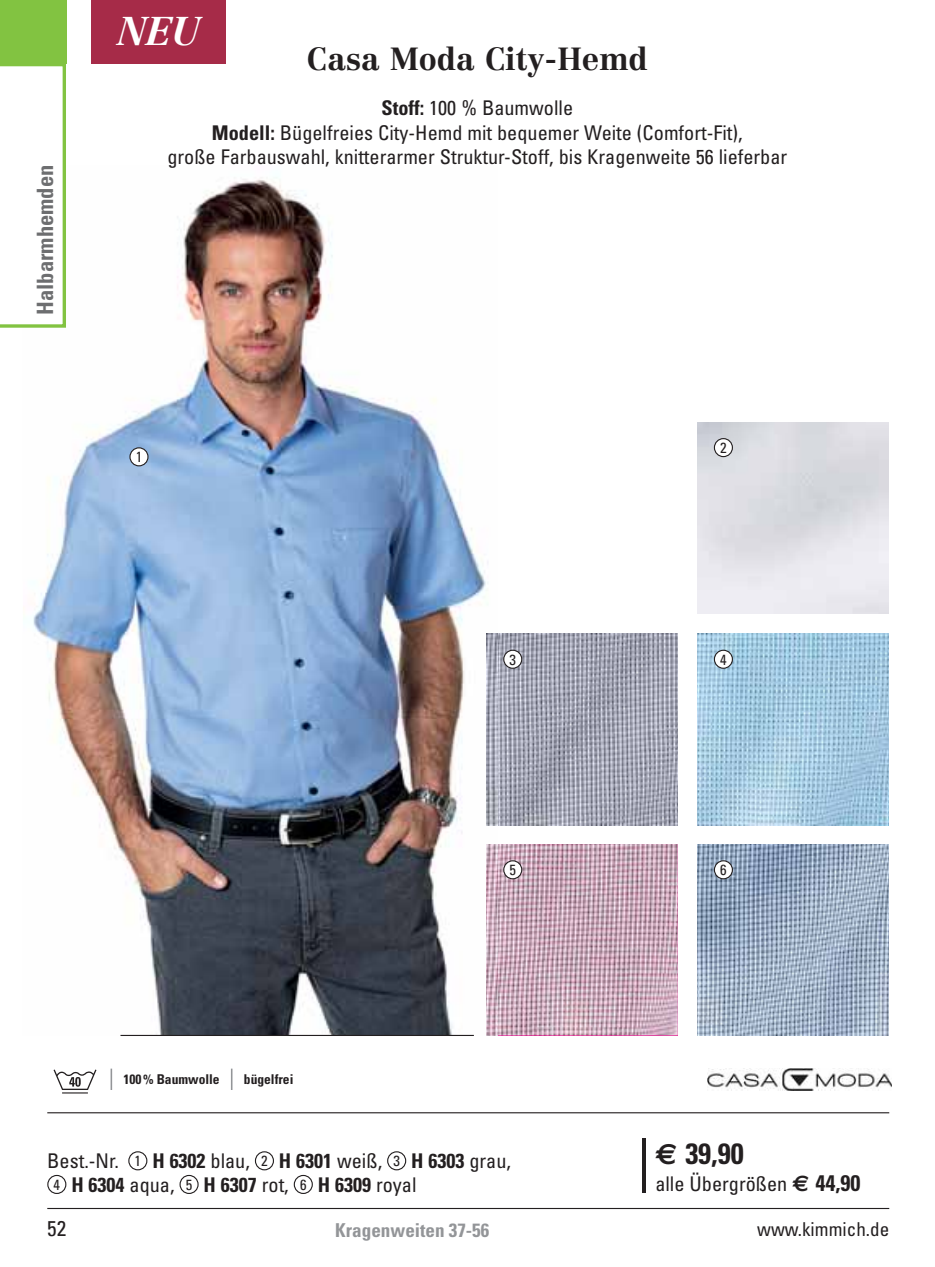
<style>
.page{position:relative;width:935px;height:1267px;background:#fff}
.page>*{position:absolute;margin:0;border:0;box-sizing:border-box;transform-origin:0 0}
.t1{font:italic 700 39.38px "Centennial LT Std";color:#fff}
.t2{font:700 31.5px "Centennial LT Std";color:#231f20}
.t3{font:700 condensed 29.25px "Univers";color:#231f20}
.t4{font:700 condensed 22.5px "Univers";color:#6d6e70}
.t5{font:condensed 21.38px "Univers";color:#231f20}
.t6{font:condensed 20.25px/24.8px "Univers";color:#231f20}
.t7{font:700 condensed 19.12px "Univers";color:#939598}
.t8{font:condensed 19.12px "Univers";color:#231f20}
.t9{font:condensed 14.62px "Univers";color:#231f20}
.t10{font:700 condensed 13.5px "Univers";color:#231f20}
.s1{font-weight:700}
.s2{font-family:"Euro Sans";font-stretch:normal}
.s3{font-family:"Euro Sans";font-weight:700;font-stretch:normal;font-size:22.5px}
.s4{font-weight:700;font-size:22.5px}
.s5{font-size:14.62px}
</style>
<div class="page">
<img style="left:697px;top:422px;width:191px;height:191px">
<img style="left:697px;top:634px;width:191px;height:191px">
<img style="left:498px;top:634px;width:180px;height:191px">
<img style="left:697px;top:844px;width:191px;height:191px">
<img style="left:498px;top:844px;width:180px;height:191px">
<img style="left:33px;top:177px;width:465px;height:858px">
<img style="left:486px;top:844px;width:12px;height:191px">
<hr style="left:47px;top:1208px;width:842px;height:1px;background:#231f20">
<hr style="left:47px;top:1112px;width:842px;height:1px;background:#231f20">
<div style="left:128px;top:1151px;width:19px;height:19px;border:1px solid #231f20;border-radius:50%"></div>
<div style="left:255px;top:1151px;width:19px;height:19px;border:1px solid #231f20;border-radius:50%"></div>
<div style="left:387px;top:1151px;width:19px;height:19px;border:1px solid #231f20;border-radius:50%"></div>
<div style="left:47px;top:1174px;width:19px;height:20px;border:1px solid #231f20;border-radius:50%"></div>
<div style="left:180px;top:1174px;width:19px;height:20px;border:1px solid #231f20;border-radius:50%"></div>
<div style="left:294px;top:1174px;width:19px;height:20px;border:1px solid #231f20;border-radius:50%"></div>
<svg style="left:231px;top:1068px;width:1px;height:22px"></svg>
<svg style="left:111px;top:1068px;width:1px;height:22px"></svg>
<div style="left:130px;top:448px;width:18px;height:18px;background:#fff;border-radius:50%"></div>
<div style="left:129px;top:447px;width:20px;height:19px;border:1px solid #231f20;border-radius:50%"></div>
<hr style="left:643px;top:1138px;width:3px;height:54px;background:#231f20">
<div style="left:714px;top:438px;width:18px;height:18px;background:#fff;border-radius:50%"></div>
<div style="left:714px;top:438px;width:19px;height:19px;border:1px solid #231f20;border-radius:50%"></div>
<div style="left:714px;top:650px;width:18px;height:18px;background:#fff;border-radius:50%"></div>
<div style="left:714px;top:649px;width:19px;height:20px;border:1px solid #231f20;border-radius:50%"></div>
<div style="left:504px;top:650px;width:18px;height:18px;background:#fff;border-radius:50%"></div>
<div style="left:503px;top:649px;width:19px;height:20px;border:1px solid #231f20;border-radius:50%"></div>
<div style="left:714px;top:861px;width:18px;height:18px;background:#fff;border-radius:50%"></div>
<div style="left:714px;top:860px;width:19px;height:19px;border:1px solid #231f20;border-radius:50%"></div>
<div style="left:504px;top:861px;width:18px;height:18px;background:#fff;border-radius:50%"></div>
<div style="left:503px;top:860px;width:19px;height:19px;border:1px solid #231f20;border-radius:50%"></div>
<hr style="left:120px;top:1035px;width:354px;height:1px;background:#231f20">
<img style="left:708px;top:1068px;width:184px;height:22px">
<div style="left:91px;top:0;width:134px;height:63px;background:#a62b48"></div>
<svg style="left:54px;top:1069px;width:42px;height:24px"></svg>
<svg style="left:0;top:63px;width:66px;height:265px"></svg>
<div style="left:0;top:0;width:66px;height:63px;background:#82c341"></div>
<p class="t4" style="left:37px;top:315px;width:151px;rotate:-90deg">Halbarmhemden</p>
<h1 class="t1" style="left:118px;top:8px;width:83px">NEU</h1>
<h2 class="t2" style="left:307px;top:40px;width:342px">Casa Moda City-Hemd</h2>
<p class="t6" style="left:167px;top:97px;width:621px;text-align:center"><span class="s1">Stoff:</span> 100 % Baumwolle<br><span class="s1">Modell:</span> Bügelfreies City-Hemd mit bequemer Weite (Comfort-Fit),<br>große Farbauswahl, knitterarmer Struktur-Stoff, bis Kragenweite 56 lieferbar</p>
<p class="t9" style="left:136px;top:451px;width:8px">1</p>
<p class="t9" style="left:720px;top:442px;width:8px">2</p>
<p class="t9" style="left:509px;top:654px;width:8px">3</p>
<p class="t9" style="left:720px;top:654px;width:8px">4</p>
<p class="t10" style="left:124px;top:1074px;width:98px">100 % Baumwolle</p>
<p class="t10" style="left:244px;top:1074px;width:51px">bügelfrei</p>
<p class="t9" style="left:509px;top:864px;width:8px">5</p>
<p class="t9" style="left:720px;top:864px;width:8px">6</p>
<h3 class="t3" style="left:655px;top:1142px;width:90px"><span class="s2">€</span> 39,90</h3>
<p class="t6" style="left:655px;top:1172px;width:207px">alle Übergrößen <span class="s3">€</span> <span class="s4">44,90</span></p>
<p class="t6" style="left:54px;top:1151px;width:459px;line-height:23.6px;text-indent:-6px">Best.-Nr. <span class="s5">1</span> <span class="s1">H 6302</span> blau, <span class="s5">2</span> <span class="s1">H 6301</span> weiß, <span class="s5">3</span> <span class="s1">H 6303</span> grau,<br><span class="s5">4</span> <span class="s1">H 6304</span> aqua, <span class="s5">5</span> <span class="s1">H 6307</span> rot, <span class="s5">6</span> <span class="s1">H 6309</span> royal</p>
<p class="t7" style="left:335px;top:1223px;width:156px">Kragenweiten 37-56</p>
<p class="t5" style="left:47px;top:1220px;width:20px">52</p>
<p class="t8" style="left:757px;top:1222px;width:134px">www.kimmich.de</p>
</div>
